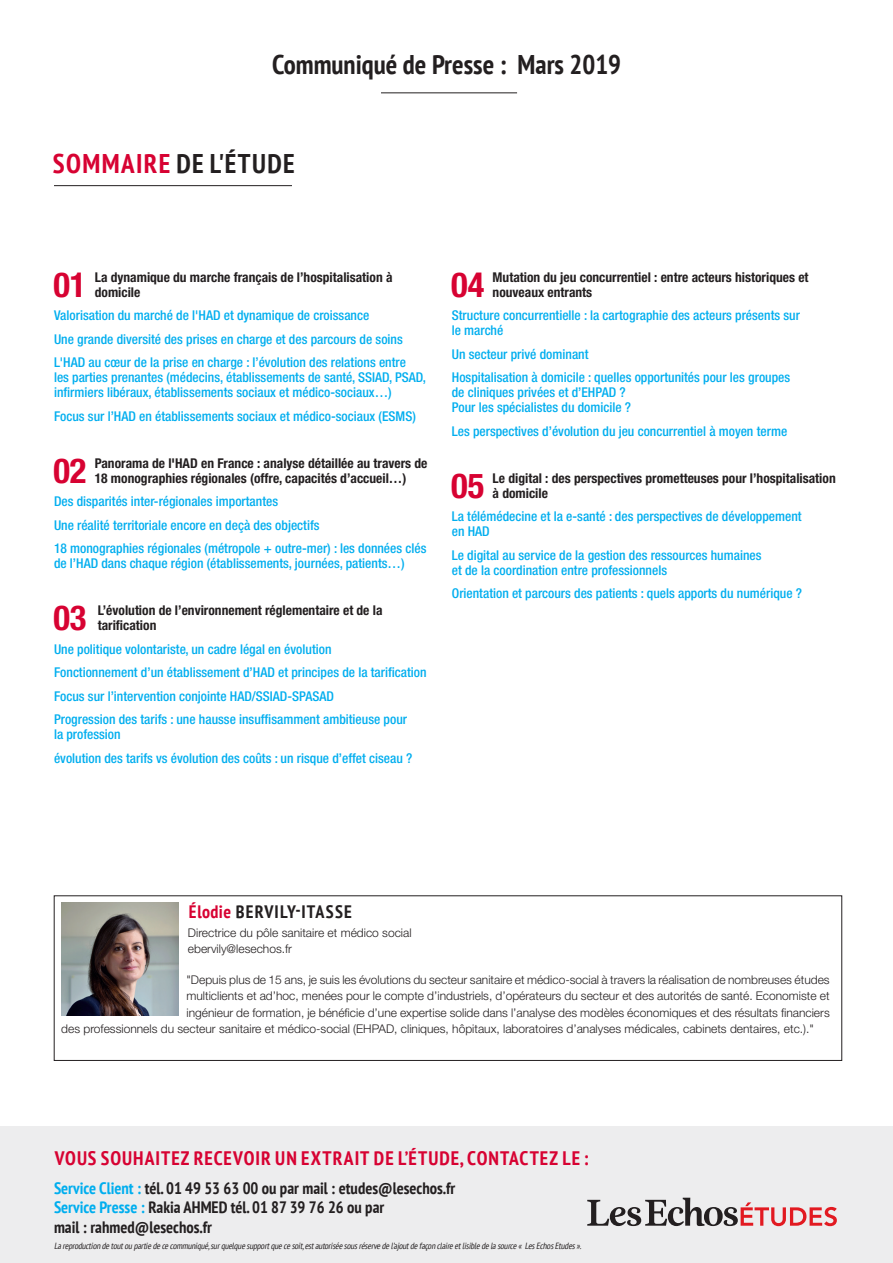
<style>
.page{position:relative;width:893px;height:1263px;background:#fff}
.page>*{position:absolute;margin:0;border:0;box-sizing:border-box;transform-origin:0 0}
.Sommaire-titre{font:700 condensed 34.5px "Helvetica Neue LT Std";color:#d70232}
.t1{font:700 condensed 27px "PT Sans";color:#231f20}
.t2{font:700 condensed 27px "PT Sans";letter-spacing:.05em;color:#231f20}
.t3{font:700 condensed 19.5px "PT Sans";letter-spacing:.05em;color:#d70232}
.t4{font:700 condensed 18px "PT Sans";letter-spacing:.065em;color:#231f20}
.t5{font:700 condensed 16.5px/19.8px "PT Sans";color:#231f20}
.Sommaire-Sous_titre{font:500 condensed 13.5px/15px "Helvetica Neue LT Std";color:#00aeef}
.Sommaire-titre-2{font:700 condensed 13.5px/15px "Helvetica Neue LT Std";color:#231f20}
.t6{font:300 12px/16.5px "Helvetica Neue LT Std";color:#231f20}
.t7{font:italic condensed 9px "PT Sans";color:#231f20}
.s1{color:#d70232}
.s2{color:#00aeef}
</style>
<div class="page">
<hr style="left:381px;top:92px;width:136px;height:1px;background:#231f20">
<hr style="left:54px;top:185px;width:238px;height:1px;background:#231f20">
<div style="left:0;top:1127px;width:893px;height:136px;background:#ededee"></div>
<svg style="left:587px;top:1198px;width:250px;height:28px"></svg>
<div style="left:54px;top:896px;width:788px;height:165px;border:1px solid #231f20"></div>
<img style="left:61px;top:903px;width:117px;height:112px">
<p class="t1" style="left:272px;top:47px;width:350px">Communiqué de Presse : Mars 2019</p>
<p class="t2" style="left:53px;top:146px;width:243px"><span class="s1">SOMMAIRE</span> DE L'ÉTUDE</p>
<p class="Sommaire-titre" style="left:53px;top:264px;width:35px">01</p>
<p class="Sommaire-titre-2" style="left:95px;top:269px;width:299px">La dynamique du marche français de l’hospitalisation à domicile</p>
<p class="Sommaire-Sous_titre" style="left:54px;top:308px;width:317px">Valorisation du marché de l'HAD et dynamique de croissance</p>
<p class="Sommaire-Sous_titre" style="left:54px;top:331px;width:350px">Une grande diversité des prises en charge et des parcours de soins</p>
<p class="Sommaire-Sous_titre" style="left:54px;top:355px;width:373px">L'HAD au cœur de la prise en charge : l’évolution des relations entre<br>les parties prenantes (médecins, établissements de santé, SSIAD, PSAD, infirmiers libéraux, établissements sociaux et médico-sociaux…)</p>
<p class="Sommaire-Sous_titre" style="left:54px;top:408px;width:363px">Focus sur l’HAD en établissements sociaux et médico-sociaux (ESMS)</p>
<p class="Sommaire-titre" style="left:53px;top:450px;width:35px">02</p>
<p class="Sommaire-titre-2" style="left:95px;top:455px;width:334px">Panorama de l'HAD en France : analyse détaillée au travers de<br>18 monographies régionales (offre, capacités d’accueil…)</p>
<p class="Sommaire-Sous_titre" style="left:54px;top:494px;width:226px">Des disparités inter-régionales importantes</p>
<p class="Sommaire-Sous_titre" style="left:54px;top:517px;width:267px">Une réalité territoriale encore en deçà des objectifs</p>
<p class="Sommaire-Sous_titre" style="left:54px;top:541px;width:374px">18 monographies régionales (métropole + outre-mer) : les données clés de l’HAD dans chaque région (établissements, journées, patients…)</p>
<p class="Sommaire-titre" style="left:53px;top:597px;width:35px">03</p>
<p class="Sommaire-titre-2" style="left:98px;top:603px;width:286px">L’évolution de l’environnement réglementaire et de la tarification</p>
<p class="Sommaire-Sous_titre" style="left:54px;top:641px;width:279px">Une politique volontariste, un cadre légal en évolution</p>
<p class="Sommaire-Sous_titre" style="left:54px;top:665px;width:374px">Fonctionnement d’un établissement d’HAD et principes de la tarification</p>
<p class="Sommaire-Sous_titre" style="left:54px;top:688px;width:281px">Focus sur l’intervention conjointe HAD/SSIAD-SPASAD</p>
<p class="Sommaire-Sous_titre" style="left:54px;top:712px;width:355px">Progression des tarifs : une hausse insuffisamment ambitieuse pour la profession</p>
<p class="Sommaire-Sous_titre" style="left:54px;top:750px;width:360px">évolution des tarifs vs évolution des coûts : un risque d’effet ciseau ?</p>
<p class="Sommaire-titre" style="left:451px;top:264px;width:35px">04</p>
<p class="Sommaire-titre-2" style="left:493px;top:269px;width:317px">Mutation du jeu concurrentiel : entre acteurs historiques et nouveaux entrants</p>
<p class="Sommaire-Sous_titre" style="left:452px;top:308px;width:350px">Structure concurrentielle : la cartographie des acteurs présents sur le marché</p>
<p class="Sommaire-Sous_titre" style="left:452px;top:346px;width:138px">Un secteur privé dominant</p>
<p class="Sommaire-Sous_titre" style="left:452px;top:370px;width:340px">Hospitalisation à domicile : quelles opportunités pour les groupes de cliniques privées et d’EHPAD ?<br>Pour les spécialistes du domicile ?</p>
<p class="Sommaire-Sous_titre" style="left:452px;top:423px;width:337px">Les perspectives d’évolution du jeu concurrentiel à moyen terme</p>
<p class="Sommaire-titre" style="left:451px;top:465px;width:35px">05</p>
<p class="Sommaire-titre-2" style="left:493px;top:470px;width:345px">Le digital : des perspectives prometteuses pour l’hospitalisation à domicile</p>
<p class="Sommaire-Sous_titre" style="left:452px;top:509px;width:351px">La télémédecine et la e-santé : des perspectives de développement en HAD</p>
<p class="Sommaire-Sous_titre" style="left:452px;top:547px;width:311px">Le digital au service de la gestion des ressources humaines et de la coordination entre professionnels</p>
<p class="Sommaire-Sous_titre" style="left:452px;top:586px;width:352px">Orientation et parcours des patients : quels apports du numérique ?</p>
<p class="t4" style="left:189px;top:899px;width:165px"><span class="s1">Élodie</span> BERVILY-ITASSE</p>
<p class="t6" style="left:188px;top:924px;width:225px">Directrice du pôle sanitaire et médico social ebervily@lesechos.fr</p>
<p class="t6" style="left:187px;top:971px;width:645px">"Depuis plus de 15 ans, je suis les évolutions du secteur sanitaire et médico-social à travers la réalisation de nombreuses études</p>
<p class="t6" style="left:187px;top:987px;width:645px">multiclients et ad’hoc, menées pour le compte d’industriels, d’opérateurs du secteur et des autorités de santé. Economiste et</p>
<p class="t6" style="left:187px;top:1004px;width:645px">ingénieur de formation, je bénéficie d’une expertise solide dans l’analyse des modèles économiques et des résultats financiers</p>
<p class="t6" style="left:61px;top:1020px;width:754px">des professionnels du secteur sanitaire et médico-social (EHPAD, cliniques, hôpitaux, laboratoires d’analyses médicales, cabinets dentaires, etc.)."</p>
<p class="t3" style="left:55px;top:1145px;width:535px">VOUS SOUHAITEZ RECEVOIR UN EXTRAIT DE L’ÉTUDE, CONTACTEZ LE :</p>
<p class="t5" style="left:54px;top:1177px;width:403px"><span class="s2">Service Client :</span> tél. 01 49 53 63 00 ou par mail : etudes@lesechos.fr</p>
<p class="t5" style="left:54px;top:1197px;width:332px"><span class="s2">Service Presse :</span> Rakia AHMED tél. 01 87 39 76 26 ou par mail : rahmed@lesechos.fr</p>
<p class="t7" style="left:54px;top:1240px;width:531px">Lareproductiondetoutoupartiedececommuniqué,surquelquesupportquecesoit,estautoriséesousréservedel’ajoutdefaçonclaireetlisibledelasource« LesEchosEtudes».</p>
</div>
